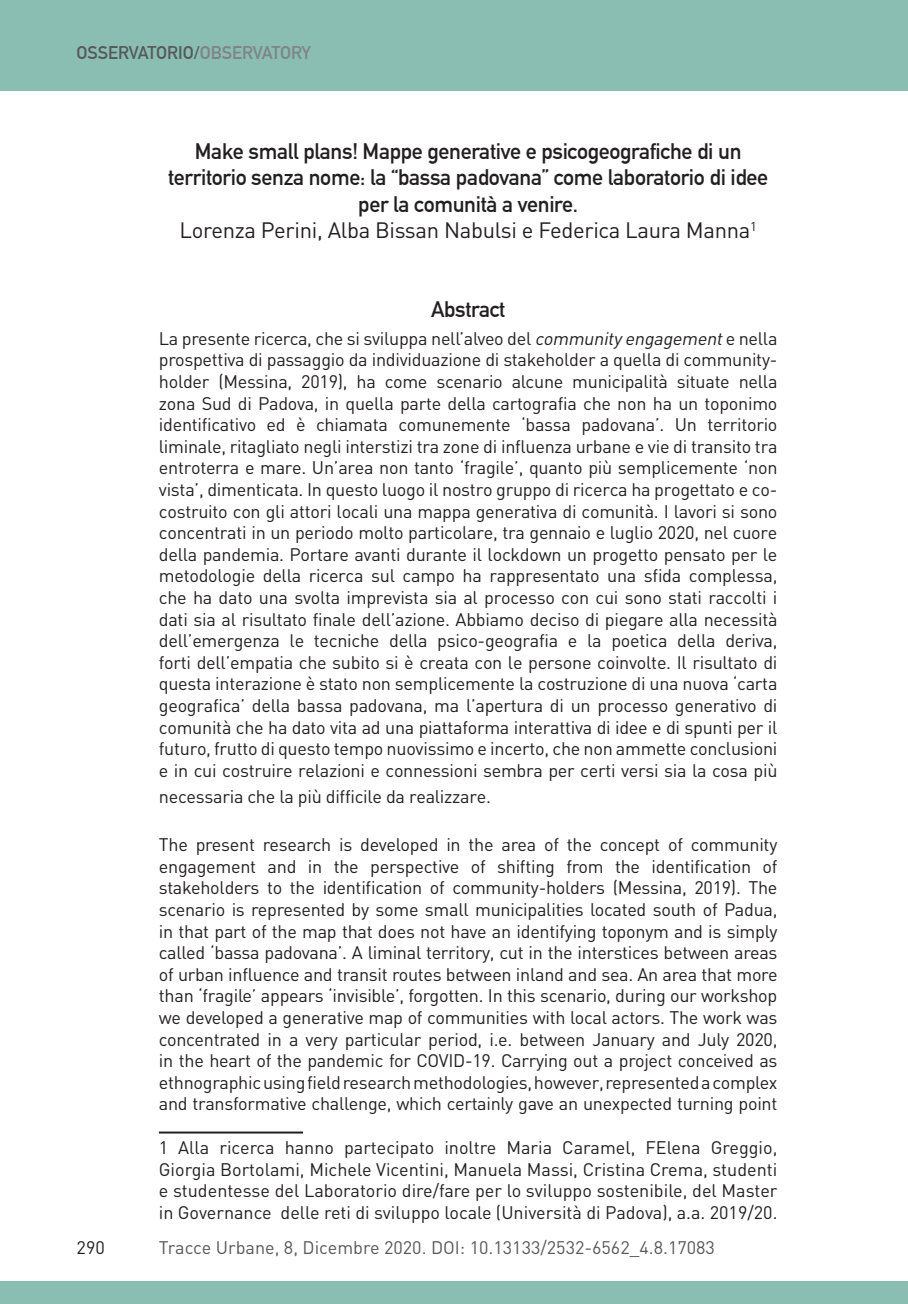
<style>
.page{position:relative;width:908px;height:1304px;background:#fff}
.page>*{position:absolute;margin:0;border:0;box-sizing:border-box;transform-origin:0 0}
.t1{font:700 22px/26.4px "DIN Alternate";letter-spacing:-.015em;color:#231f20;text-align:center}
.t2{font:22px "DIN";letter-spacing:-.015em;color:#231f20}
.note{font:18px/21.6px "DIN";letter-spacing:-.015em;color:#231f20;text-align:justify}
.t3{font:18px "DIN";color:#57585a}
.t4{font:700 18px "DIN Alternate";color:#57585a}
.s1{color:#808285}
.s2{font-style:italic}
</style>
<div class="page">
<div style="left:0;top:0;width:907px;height:90px;background:#8abeb2"></div>
<div style="left:0;top:1281px;width:907px;height:23px;background:#8abeb2"></div>
<hr style="left:159px;top:1131px;width:144px;height:2px;background:#231f20">
<p class="t4" style="left:77px;top:39px;width:235px">OSSERVATORIO/<span class="s1">OBSERVATORY</span></p>
<p class="t1" style="left:168px;top:136px;width:601px">Make small plans! Mappe generative e psicogeografiche di un territorio senza nome: la “bassa padovana” come laboratorio di idee per la comunità a venire.</p>
<p class="t2" style="left:179px;top:216px;width:578px">Lorenza Perini, Alba Bissan Nabulsi e Federica Laura Manna<sup>1</sup></p>
<p class="t1" style="left:431px;top:295px;width:76px">Abstract</p>
<p class="note" style="left:159px;top:327px;width:620px">La presente ricerca, che si sviluppa nell’alveo del <span class="s2">community engagement</span>e nella prospettiva di passaggio da individuazione di stakeholder a quella di community&shy;holder (Messina, 2019), ha come scenario alcune municipalità situate nella zona Sud di Padova, in quella parte della cartografia che non ha un toponimo identificativo ed è chiamata comunemente ‘bassa padovana’. Un territorio liminale, ritagliato negli interstizi tra zone di influenza urbane e vie di transito tra entroterra e mare. Un’area non tanto ‘fragile’, quanto più semplicemente ‘non vista’, dimenticata. In questo luogo il nostro gruppo di ricerca ha progettato e co&shy;costruito con gli attori locali una mappa generativa di comunità. I lavori si sono concentrati in un periodo molto particolare, tra gennaio e luglio 2020, nel cuore della pandemia. Portare avanti durante il lockdown un progetto pensato per le metodologie della ricerca sul campo ha rappresentato una sfida complessa, che ha dato una svolta imprevista sia al processo con cui sono stati raccolti i dati sia al risultato finale dell’azione. Abbiamo deciso di piegare alla necessità dell’emergenza le tecniche della psico-geografia e la poetica della deriva, forti dell’empatia che subito si è creata con le persone coinvolte. Il risultato di questa interazione è stato non semplicemente la costruzione di una nuova ‘carta geografica’ della bassa padovana, ma l’apertura di un processo generativo di comunità che ha dato vita ad una piattaforma interattiva di idee e di spunti per il futuro, frutto di questo tempo nuovissimo e incerto, che non ammette conclusioni e in cui costruire relazioni e connessioni sembra per certi versi sia la cosa più</p>
<p class="note" style="left:159px;top:786px;width:333px">necessaria che la più difficile da realizzare.</p>
<p class="note" style="left:159px;top:834px;width:620px">The present research is developed in the area of the concept of community engagement and in the perspective of shifting from the identification of stakeholders to the identification of community-holders (Messina, 2019). The scenario is represented by some small municipalities located south of Padua, in that part of the map that does not have an identifying toponym and is simply called ‘bassa padovana’. A liminal territory, cut in the interstices between areas of urban influence and transit routes between inland and sea. An area that more than ‘fragile’ appears ‘invisible’, forgotten. In this scenario, during our workshop we developed a generative map of communities with local actors. The work was concentrated in a very particular period, i.e. between January and July 2020, in the heart of the pandemic for COVID-19. Carrying out a project conceived as ethnographic using field research methodologies, however, represented a complex and transformative challenge, which certainly gave an unexpected turning point</p>
<p class="note" style="left:159px;top:1136px;width:620px">1 Alla ricerca hanno partecipato inoltre Maria Caramel, FElena Greggio, Giorgia Bortolami, Michele Vicentini, Manuela Massi, Cristina Crema, studenti e studentesse del Laboratorio dire/fare per lo sviluppo sostenibile, del Master in Governance delle reti di sviluppo locale (Università di Padova), a.a. 2019/20.</p>
<p class="note" style="left:77px;top:1237px;width:30px">290</p>
<p class="t3" style="left:159px;top:1237px;width:557px">Tracce Urbane, 8, Dicembre 2020. DOI: 10.13133/2532-6562_4.8.17083</p>
</div>
